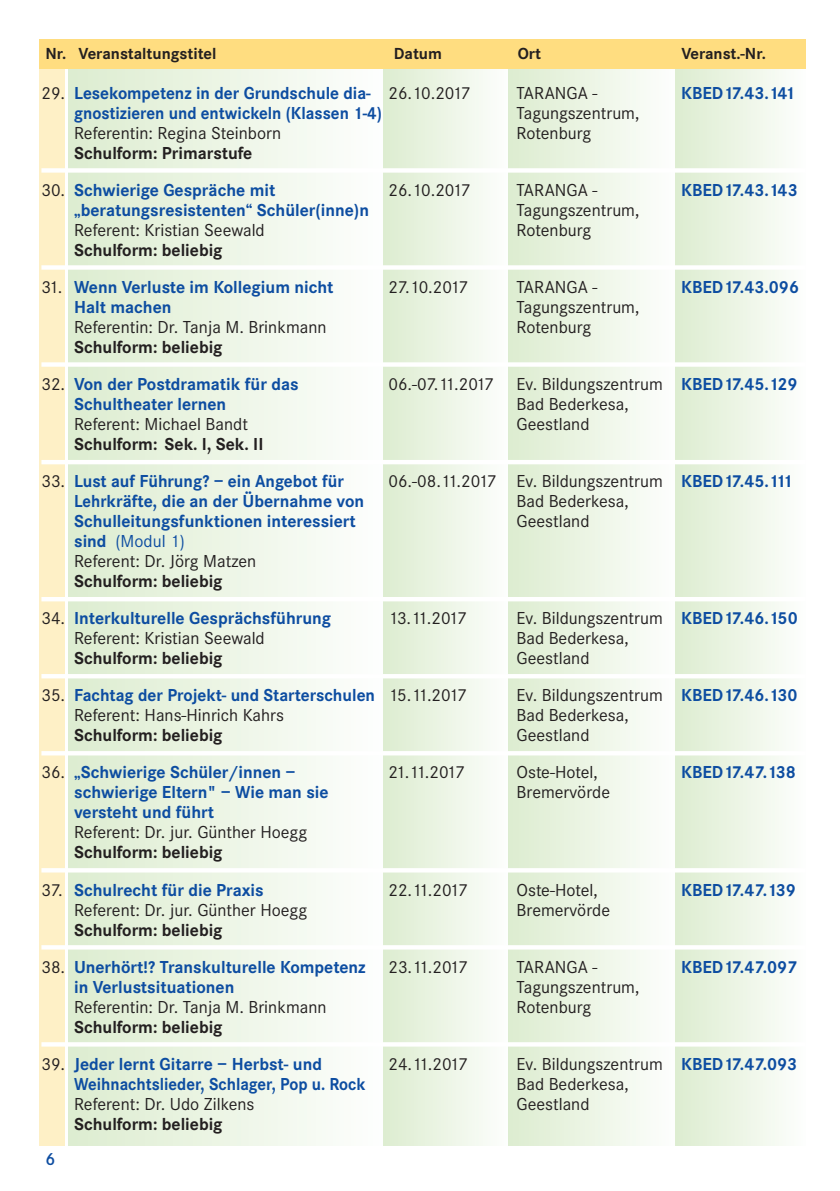
<style>
.page{position:relative;width:840px;height:1191px;background:#fff}
.page>*{position:absolute;margin:0;border:0;box-sizing:border-box;transform-origin:0 0}
.t1{font:18px/20px "Corporate S";color:#231f20}
.t2{font:700 18px "Corporate S";color:#0d4da1}
.t3{font:700 18px "Corporate S";color:#231f20}
.t4{font:700 18px "Corporate S";color:#0d4da1;scale:.96 1}
.t5{font:700 18px "Corporate S";color:#0d4da1;scale:.94 1}
.t6{font:700 18px "Corporate S";color:#0d4da1;scale:.93 1}
.t7{font:700 18px "Corporate S";color:#0d4da1;scale:.92 1}
.t8{font:600 18px "Corporate S";color:#0d4da1}
.t9{font:700 16.6px "Corporate S";color:#231f20}
.s1{font-weight:400;color:#231f20}
.s2{font-weight:700;color:#0d4da1}
.s3{color:#0d4da1}
</style>
<div class="page">
<div style="left:40px;top:40px;width:25px;height:1105px;background:#fef0c6"></div>
<div style="left:68px;top:40px;width:315px;height:1105px;background:linear-gradient(to right,#ddecd0,#fdfefd)"></div>
<div style="left:383px;top:40px;width:125px;height:1105px;background:linear-gradient(to right,#ddecd0,#fdfefc)"></div>
<div style="left:508px;top:40px;width:167px;height:1105px;background:linear-gradient(to right,#ddecd0,#fdfefd)"></div>
<div style="left:675px;top:40px;width:130px;height:1105px;background:linear-gradient(to right,#ddedd0,#fdfefc)"></div>
<div style="left:40px;top:40px;width:765px;height:29px;background:#ffdd80"></div>
<div style="left:41px;top:168px;width:764px;height:5px;background:#fff"></div>
<div style="left:41px;top:265px;width:764px;height:5px;background:#fff"></div>
<div style="left:41px;top:362px;width:764px;height:5px;background:#fff"></div>
<hr style="left:41px;top:460px;width:764px;height:4px;background:#fff">
<hr style="left:41px;top:597px;width:764px;height:4px;background:#fff">
<hr style="left:41px;top:674px;width:764px;height:4px;background:#fff">
<hr style="left:41px;top:751px;width:764px;height:4px;background:#fff">
<hr style="left:41px;top:868px;width:764px;height:4px;background:#fff">
<hr style="left:41px;top:945px;width:764px;height:4px;background:#fff">
<hr style="left:41px;top:1042px;width:764px;height:4px;background:#fff">
<p class="t9" style="left:45px;top:43px;width:172px">Nr. Veranstaltungstitel</p>
<p class="t9" style="left:393px;top:43px;width:50px">Datum</p>
<p class="t9" style="left:517px;top:43px;width:25px">Ort</p>
<p class="t9" style="left:681px;top:43px;width:86px">Veranst.-Nr.</p>
<p class="t4" style="left:41px;top:82px;width:448px"><span class="s1">29.</span> Lesekompetenz in der Grundschule dia- <span class="s1">26.10.2017</span></p>
<p class="t1" style="left:516px;top:82px;width:82px">TARANGA -</p>
<p class="t2" style="left:680px;top:82px;width:116px">KBED17.43.141</p>
<p class="t5" style="left:74px;top:102px;width:329px">gnostizieren und entwickeln (Klassen 1-4)</p>
<p class="t1" style="left:516px;top:102px;width:124px">Tagungszentrum,</p>
<p class="t1" style="left:74px;top:122px;width:208px">Referentin: Regina Steinborn</p>
<p class="t1" style="left:516px;top:122px;width:76px">Rotenburg</p>
<p class="t3" style="left:74px;top:142px;width:179px">Schulform: Primarstufe</p>
<p class="t2" style="left:41px;top:179px;width:235px"><span class="s1">30.</span> Schwierige Gespräche mit</p>
<p class="t1" style="left:388px;top:179px;width:84px">26.10.2017</p>
<p class="t1" style="left:516px;top:179px;width:82px">TARANGA -</p>
<p class="t2" style="left:680px;top:179px;width:118px">KBED17.43.143</p>
<p class="t2" style="left:74px;top:199px;width:296px">„beratungsresistenten“ Schüler(inne)n</p>
<p class="t1" style="left:516px;top:199px;width:124px">Tagungszentrum,</p>
<p class="t1" style="left:74px;top:219px;width:192px">Referent: Kristian Seewald</p>
<p class="t1" style="left:516px;top:219px;width:76px">Rotenburg</p>
<p class="t3" style="left:74px;top:239px;width:150px">Schulform: beliebig</p>
<p class="t2" style="left:41px;top:276px;width:293px"><span class="s1">31.</span> Wenn Verluste im Kollegium nicht</p>
<p class="t1" style="left:388px;top:276px;width:81px">27.10.2017</p>
<p class="t1" style="left:516px;top:276px;width:82px">TARANGA -</p>
<p class="t2" style="left:680px;top:276px;width:119px">KBED17.43.096</p>
<p class="t2" style="left:74px;top:296px;width:99px">Halt machen</p>
<p class="t1" style="left:516px;top:296px;width:124px">Tagungszentrum,</p>
<p class="t1" style="left:74px;top:316px;width:254px">Referentin: Dr. Tanja M. Brinkmann</p>
<p class="t1" style="left:516px;top:316px;width:76px">Rotenburg</p>
<p class="t3" style="left:74px;top:336px;width:150px">Schulform: beliebig</p>
<p class="t2" style="left:41px;top:373px;width:259px"><span class="s1">32.</span> Von der Postdramatik für das</p>
<p class="t1" style="left:388px;top:374px;width:410px">06.-07.11.2017 Ev. Bildungszentrum <span class="s2">KBED17.45.129</span></p>
<p class="t2" style="left:74px;top:393px;width:153px">Schultheater lernen</p>
<p class="t1" style="left:516px;top:394px;width:113px">Bad Bederkesa,</p>
<p class="t1" style="left:74px;top:414px;width:175px">Referent: Michael Bandt</p>
<p class="t1" style="left:516px;top:414px;width:74px">Geestland</p>
<p class="t3" style="left:74px;top:433px;width:191px">Schulform: Sek. I, Sek. II</p>
<p class="t4" style="left:41px;top:470px;width:316px"><span class="s1">33.</span> Lust auf Führung? – ein Angebot für</p>
<p class="t1" style="left:388px;top:471px;width:405px">06.-08.11.2017 Ev. Bildungszentrum <span class="s2">KBED17.45.111</span></p>
<p class="t7" style="left:74px;top:490px;width:316px">Lehrkräfte, die an der Übernahme von</p>
<p class="t1" style="left:516px;top:491px;width:113px">Bad Bederkesa,</p>
<p class="t2" style="left:74px;top:510px;width:283px">Schulleitungsfunktionen interessiert</p>
<p class="t1" style="left:516px;top:511px;width:74px">Geestland</p>
<p class="t1" style="left:74px;top:531px;width:184px"><span class="s2">sind</span> <span class="s3">(Modul 1)<br></span>Referent: Dr. Jörg Matzen</p>
<p class="t3" style="left:74px;top:570px;width:150px">Schulform: beliebig</p>
<p class="t2" style="left:41px;top:607px;width:291px"><span class="s1">34.</span> Interkulturelle Gesprächsführung</p>
<p class="t1" style="left:388px;top:608px;width:80px">13.11.2017</p>
<p class="t1" style="left:516px;top:608px;width:282px">Ev. Bildungszentrum <span class="s2">KBED17.46.150</span></p>
<p class="t1" style="left:74px;top:628px;width:192px">Referent: Kristian Seewald</p>
<p class="t1" style="left:516px;top:628px;width:113px">Bad Bederkesa,</p>
<p class="t3" style="left:74px;top:647px;width:150px">Schulform: beliebig</p>
<p class="t1" style="left:516px;top:648px;width:74px">Geestland</p>
<p class="t4" style="left:41px;top:684px;width:444px"><span class="s1">35.</span> Fachtag der Projekt- und Starterschulen <span class="s1">15.11.2017</span></p>
<p class="t1" style="left:516px;top:685px;width:282px">Ev. Bildungszentrum <span class="s2">KBED17.46.130</span></p>
<p class="t1" style="left:74px;top:705px;width:211px">Referent: Hans-Hinrich Kahrs</p>
<p class="t1" style="left:516px;top:705px;width:113px">Bad Bederkesa,</p>
<p class="t3" style="left:74px;top:724px;width:150px">Schulform: beliebig</p>
<p class="t1" style="left:516px;top:725px;width:74px">Geestland</p>
<p class="t2" style="left:41px;top:761px;width:255px"><span class="s1">36.</span> „Schwierige Schüler/innen –</p>
<p class="t1" style="left:388px;top:762px;width:78px">21.11.2017</p>
<p class="t1" style="left:516px;top:762px;width:83px">Oste-Hotel,</p>
<p class="t2" style="left:680px;top:761px;width:116px">KBED17.47.138</p>
<p class="t2" style="left:74px;top:781px;width:256px">schwierige Eltern" – Wie man sie</p>
<p class="t1" style="left:516px;top:782px;width:95px">Bremervörde</p>
<p class="t2" style="left:74px;top:801px;width:141px">versteht und führt</p>
<p class="t1" style="left:74px;top:822px;width:234px">Referent: Dr. jur. Günther Hoegg</p>
<p class="t3" style="left:74px;top:841px;width:150px">Schulform: beliebig</p>
<p class="t2" style="left:41px;top:878px;width:224px"><span class="s1">37.</span> Schulrecht für die Praxis</p>
<p class="t1" style="left:388px;top:879px;width:81px">22.11.2017</p>
<p class="t1" style="left:516px;top:879px;width:83px">Oste-Hotel,</p>
<p class="t2" style="left:680px;top:878px;width:116px">KBED17.47.139</p>
<p class="t1" style="left:74px;top:899px;width:234px">Referent: Dr. jur. Günther Hoegg</p>
<p class="t1" style="left:516px;top:899px;width:95px">Bremervörde</p>
<p class="t3" style="left:74px;top:918px;width:150px">Schulform: beliebig</p>
<p class="t2" style="left:41px;top:955px;width:326px"><span class="s1">38.</span> Unerhört!? Transkulturelle Kompetenz</p>
<p class="t1" style="left:388px;top:956px;width:81px">23.11.2017</p>
<p class="t1" style="left:516px;top:956px;width:82px">TARANGA -</p>
<p class="t2" style="left:680px;top:955px;width:118px">KBED17.47.097</p>
<p class="t2" style="left:74px;top:975px;width:162px">in Verlustsituationen</p>
<p class="t1" style="left:516px;top:976px;width:124px">Tagungszentrum,</p>
<p class="t1" style="left:74px;top:996px;width:254px">Referentin: Dr. Tanja M. Brinkmann</p>
<p class="t1" style="left:516px;top:996px;width:76px">Rotenburg</p>
<p class="t3" style="left:74px;top:1015px;width:150px">Schulform: beliebig</p>
<p class="t2" style="left:41px;top:1052px;width:282px"><span class="s1">39.</span> Jeder lernt Gitarre – Herbst- und</p>
<p class="t1" style="left:388px;top:1053px;width:81px">24.11.2017</p>
<p class="t1" style="left:516px;top:1053px;width:282px">Ev. Bildungszentrum <span class="s2">KBED17.47.093</span></p>
<p class="t6" style="left:74px;top:1072px;width:314px">Weihnachtslieder, Schlager, Pop u. Rock</p>
<p class="t1" style="left:516px;top:1073px;width:113px">Bad Bederkesa,</p>
<p class="t1" style="left:74px;top:1093px;width:182px">Referent: Dr. Udo Zilkens</p>
<p class="t1" style="left:516px;top:1093px;width:74px">Geestland</p>
<p class="t3" style="left:74px;top:1112px;width:150px">Schulform: beliebig</p>
<p class="t8" style="left:45px;top:1148px;width:11px">6</p>
</div>
